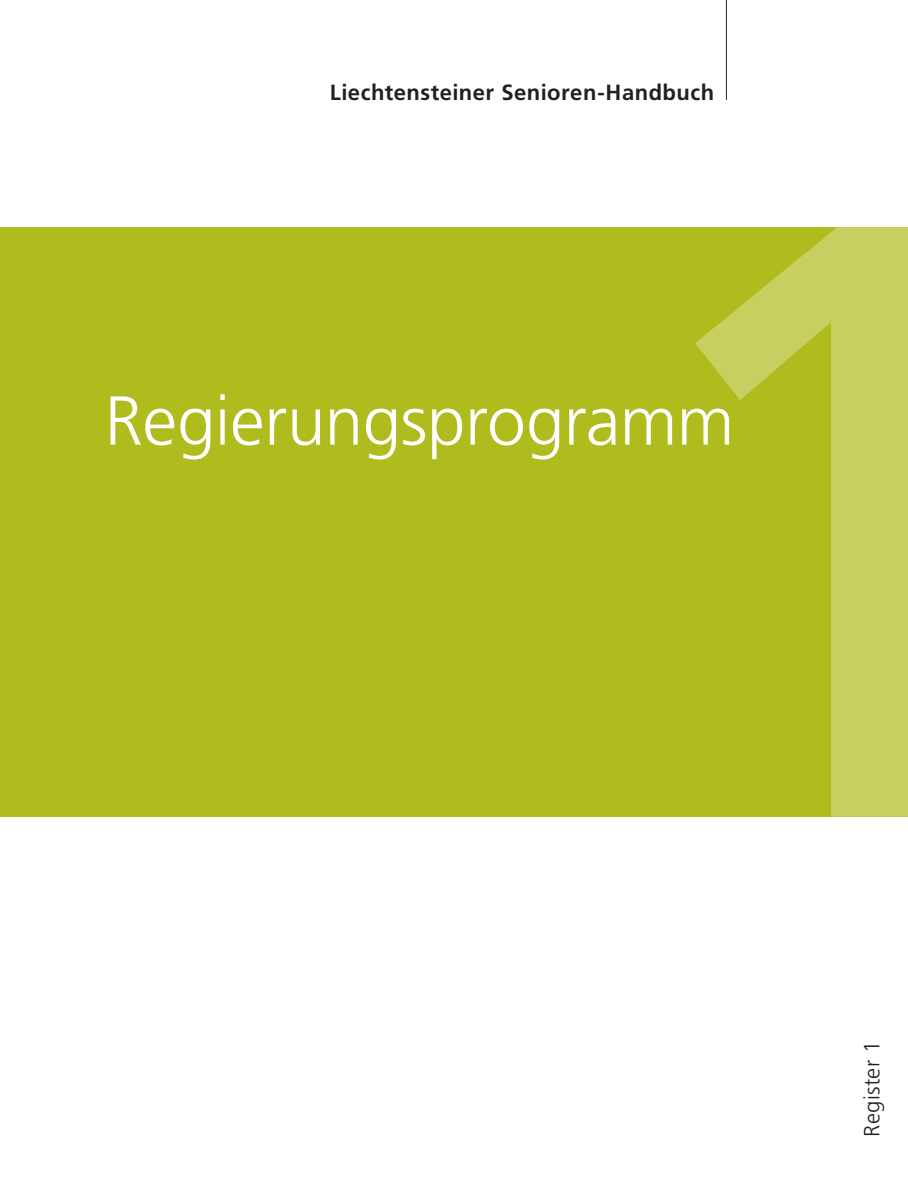
<style>
.page{position:relative;width:908px;height:1191px;background:#fff}
.page>*{position:absolute;margin:0;border:0;box-sizing:border-box;transform-origin:0 0}
.t1{font:848px "Frutiger LT Std";color:#fff}
.LSB_Registerbeschr{font:300 69px "Frutiger LT Std";letter-spacing:-.005em;color:#fff}
.t2{font:700 22px "Frutiger LT Std";letter-spacing:.02em;color:#231f20}
.LSB_GS{font:300 22px "Frutiger LT Std";letter-spacing:.015em;color:#231f20}
</style>
<div class="page">
<div style="left:0;top:227px;width:907px;height:589px;background:#b0bb1d"></div>
<hr style="left:725px;top:0;width:1px;height:100px;background:#231f20">
<p class="t2" style="left:329px;top:79px;width:386px">Liechtensteiner Senioren-Handbuch</p>
<h1 class="t1" style="left:602px;top:23px;width:473px">1</h1>
<p class="LSB_Registerbeschr" style="left:104px;top:382px;width:631px">Regierungsprogramm</p>
<p class="LSB_GS" style="left:859px;top:1136px;width:98px;rotate:-90deg">Register 1</p>
</div>
